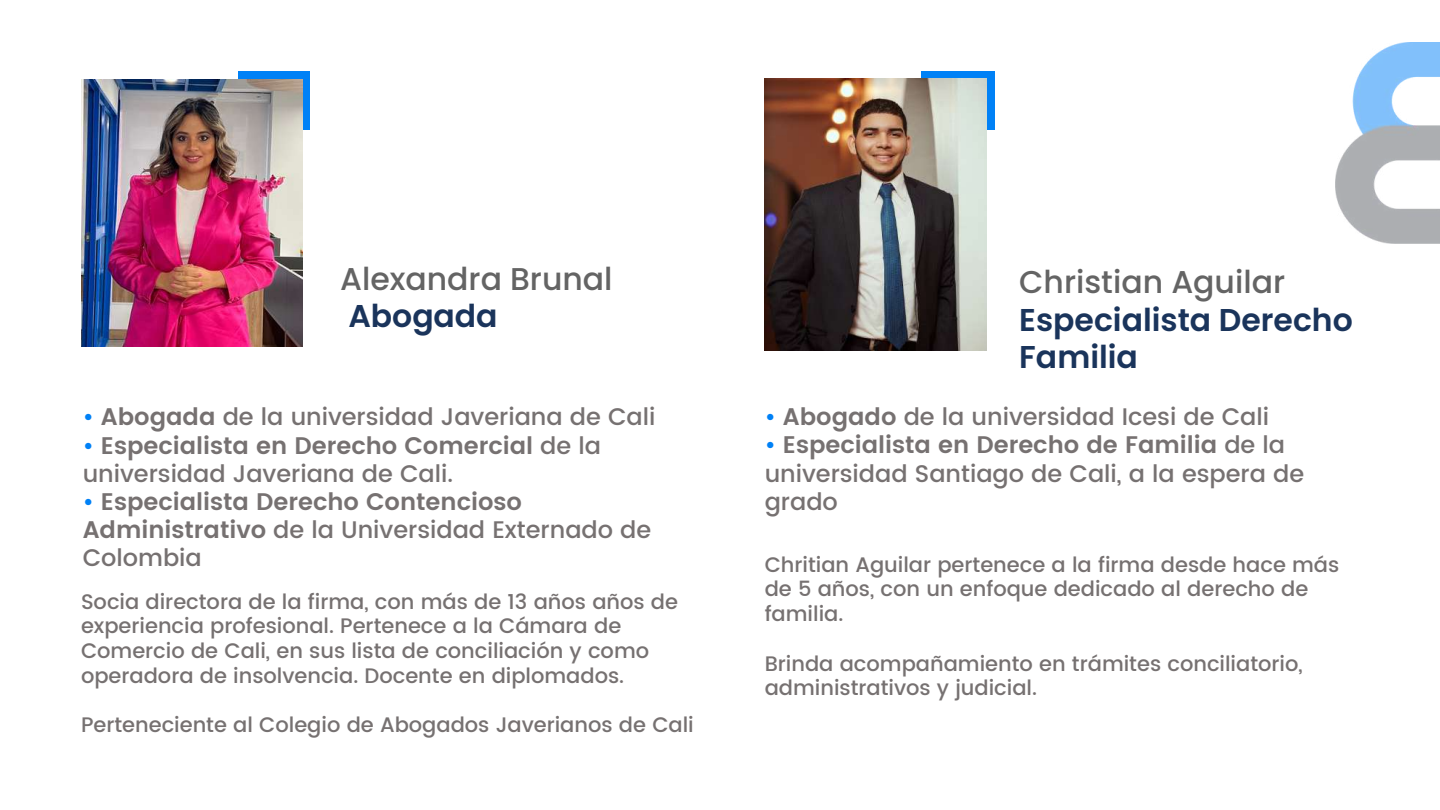
<style>
.page{position:relative;width:1440px;height:810px;background:#fff}
.page>*{position:absolute;margin:0;border:0;box-sizing:border-box;transform-origin:0 0}
.t1{font:600 31.5px/37.2px "Poppins";color:#1a345b}
.t2{font:500 31.5px "Poppins";color:#646464}
.t3{font:500 24px/28.2px "Poppins";color:#767171}
.t4{font:600 24px/28.2px "Poppins";color:#767171}
.t5{font:500 21px/24.8px "Poppins";color:#767171}
.s1{color:#0081f6}
.s2{font-weight:600}
.s3{font-weight:500;color:#0081f6}
.s4{font-weight:500}
</style>
<div class="page">
<div style="left:238px;top:71px;width:72px;height:58px;background:#0081f6"></div>
<img style="left:81px;top:79px;width:221px;height:268px">
<div style="left:922px;top:71px;width:73px;height:59px;background:#0081f6"></div>
<img style="left:765px;top:79px;width:221px;height:272px">
<img style="left:1336px;top:42px;width:104px;height:202px">
<h1 class="t2" style="left:340px;top:257px;width:274px">Alexandra Brunal</h1>
<h1 class="t1" style="left:348px;top:297px;width:151px">Abogada</h1>
<p class="t3" style="left:83px;top:403px;width:574px"><span class="s1">•</span> <span class="s2">Abogada</span> de la universidad Javeriana de Cali</p>
<p class="t3" style="left:83px;top:431px;width:520px"><span class="s1">•</span> <span class="s2">Especialista en Derecho Comercial</span> de la universidad Javeriana de Cali.</p>
<p class="t4" style="left:83px;top:487px;width:570px"><span class="s3">•</span> Especialista Derecho Contencioso<br>Administrativo <span class="s4">de la Universidad Externado de<br>Colombia</span></p>
<p class="t5" style="left:81px;top:589px;width:599px">Socia directora de la firma, con más de 13 años años de experiencia profesional. Pertenece a la Cámara de Comercio de Cali, en sus lista de conciliación y como operadora de insolvencia. Docente en diplomados.</p>
<p class="t5" style="left:81px;top:713px;width:614px">Perteneciente al Colegio de Abogados Javerianos de Cali</p>
<h1 class="t2" style="left:1019px;top:260px;width:267px">Christian Aguilar</h1>
<h1 class="t1" style="left:1019px;top:301px;width:335px">Especialista Derecho<br>Familia</h1>
<p class="t3" style="left:765px;top:403px;width:506px"><span class="s1">•</span> <span class="s2">Abogado</span> de la universidad Icesi de Cali</p>
<p class="t3" style="left:765px;top:431px;width:541px"><span class="s1">•</span> <span class="s2">Especialista en Derecho de Familia</span> de la universidad Santiago de Cali, a la espera de grado</p>
<p class="t5" style="left:765px;top:552px;width:576px">Chritian Aguilar pertenece a la firma desde hace más de 5 años, con un enfoque dedicado al derecho de familia.</p>
<p class="t5" style="left:765px;top:651px;width:540px">Brinda acompañamiento en trámites conciliatorio, administrativos y judicial.</p>
</div>
